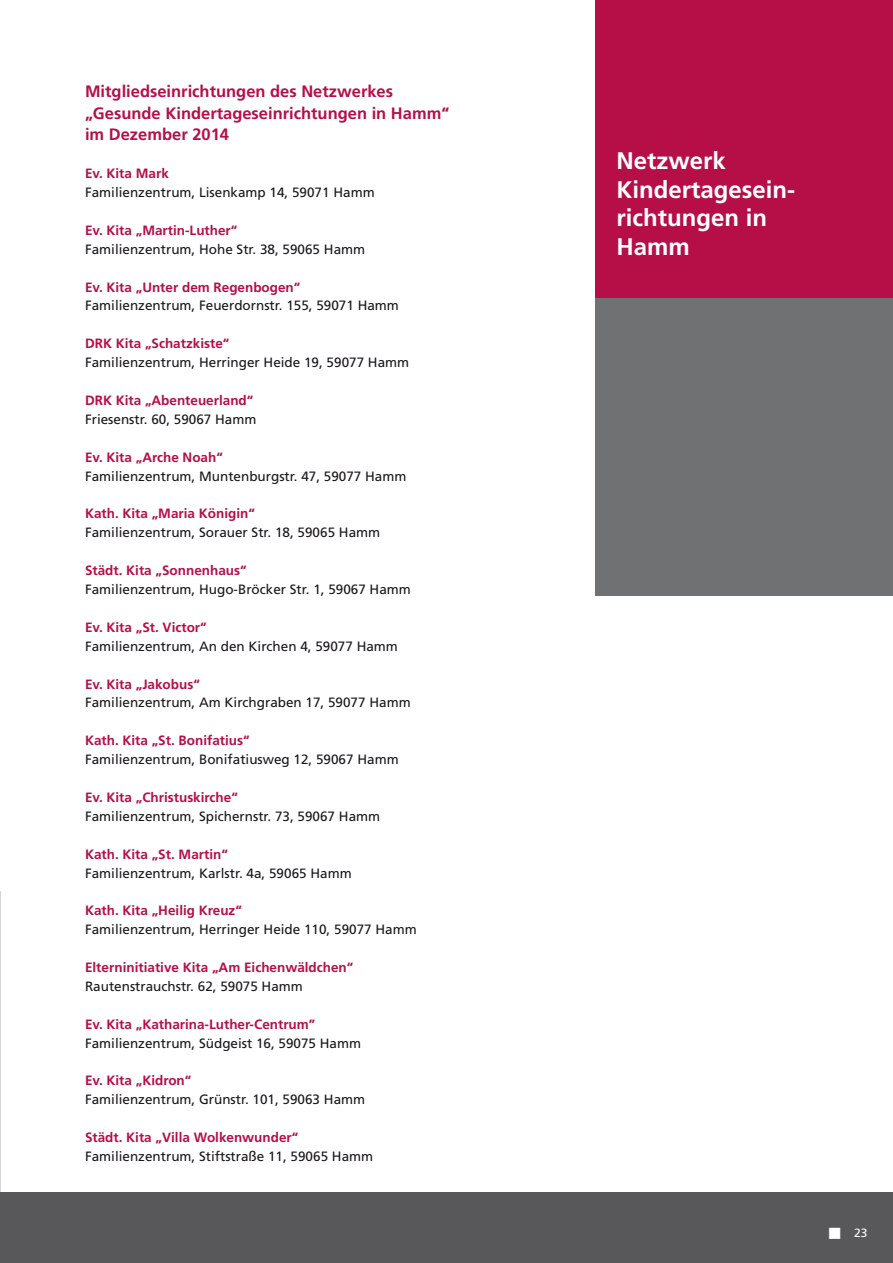
<style>
.page{position:relative;width:893px;height:1263px;background:#fff}
.page>*{position:absolute;margin:0;border:0;box-sizing:border-box;transform-origin:0 0}
.t1{font:700 24px/28.8px "Frutiger";color:#fff}
.t2{font:700 16.5px/21.5px "Frutiger";color:#b60f47}
.t3{font:13.5px "Frutiger";color:#1a171c}
.t4{font:700 13.5px "Frutiger";color:#b60f47}
.t5{font:12px "Frutiger";color:#fff}
</style>
<div class="page">
<svg style="left:0;top:891px;width:1px;height:52px"></svg>
<div style="left:0;top:1193px;width:893px;height:70px;background:#58585a"></div>
<div style="left:595px;top:298px;width:298px;height:297px;background:#707173"></div>
<div style="left:595px;top:0;width:298px;height:298px;background:#b60f47"></div>
<p class="t2" style="left:85px;top:81px;width:366px">Mitgliedseinrichtungen des Netzwerkes „Gesunde Kindertageseinrichtungen in Hamm“ im Dezember 2014</p>
<p class="t4" style="left:85px;top:165px;width:85px">Ev. Kita Mark</p>
<p class="t3" style="left:85px;top:184px;width:291px">Familienzentrum, Lisenkamp 14, 59071 Hamm</p>
<p class="t4" style="left:85px;top:222px;width:154px">Ev. Kita „Martin-Luther“</p>
<p class="t3" style="left:85px;top:241px;width:282px">Familienzentrum, Hohe Str. 38, 59065 Hamm</p>
<p class="t4" style="left:85px;top:279px;width:217px">Ev. Kita „Unter dem Regenbogen“</p>
<p class="t3" style="left:85px;top:298px;width:315px">Familienzentrum, Feuerdornstr. 155, 59071 Hamm</p>
<p class="t4" style="left:85px;top:336px;width:146px">DRK Kita „Schatzkiste“</p>
<p class="t3" style="left:85px;top:354px;width:326px">Familienzentrum, Herringer Heide 19, 59077 Hamm</p>
<p class="t4" style="left:85px;top:392px;width:170px">DRK Kita „Abenteuerland“</p>
<p class="t3" style="left:85px;top:411px;width:173px">Friesenstr. 60, 59067 Hamm</p>
<p class="t4" style="left:85px;top:449px;width:139px">Ev. Kita „Arche Noah“</p>
<p class="t3" style="left:85px;top:468px;width:323px">Familienzentrum, Muntenburgstr. 47, 59077 Hamm</p>
<p class="t4" style="left:85px;top:506px;width:171px">Kath. Kita „Maria Königin“</p>
<p class="t3" style="left:85px;top:525px;width:297px">Familienzentrum, Sorauer Str. 18, 59065 Hamm</p>
<p class="t4" style="left:85px;top:562px;width:163px">Städt. Kita „Sonnenhaus“</p>
<p class="t3" style="left:85px;top:581px;width:327px">Familienzentrum, Hugo-Bröcker Str. 1, 59067 Hamm</p>
<p class="t4" style="left:85px;top:619px;width:123px">Ev. Kita „St. Victor“</p>
<p class="t3" style="left:85px;top:638px;width:314px">Familienzentrum, An den Kirchen 4, 59077 Hamm</p>
<p class="t4" style="left:85px;top:676px;width:116px">Ev. Kita „Jakobus“</p>
<p class="t3" style="left:85px;top:695px;width:327px">Familienzentrum, Am Kirchgraben 17, 59077 Hamm</p>
<p class="t4" style="left:85px;top:732px;width:166px">Kath. Kita „St. Bonifatius“</p>
<p class="t3" style="left:85px;top:751px;width:315px">Familienzentrum, Bonifatiusweg 12, 59067 Hamm</p>
<p class="t4" style="left:85px;top:789px;width:154px">Ev. Kita „Christuskirche“</p>
<p class="t3" style="left:85px;top:808px;width:297px">Familienzentrum, Spichernstr. 73, 59067 Hamm</p>
<p class="t4" style="left:85px;top:846px;width:144px">Kath. Kita „St. Martin“</p>
<p class="t3" style="left:85px;top:865px;width:268px">Familienzentrum, Karlstr. 4a, 59065 Hamm</p>
<p class="t4" style="left:85px;top:903px;width:158px">Kath. Kita „Heilig Kreuz“</p>
<p class="t3" style="left:85px;top:921px;width:333px">Familienzentrum, Herringer Heide 110, 59077 Hamm</p>
<p class="t4" style="left:85px;top:959px;width:270px">Elterninitiative Kita „Am Eichenwäldchen“</p>
<p class="t3" style="left:85px;top:978px;width:219px">Rautenstrauchstr. 62, 59075 Hamm</p>
<p class="t4" style="left:85px;top:1016px;width:232px">Ev. Kita „Katharina-Luther-Centrum”</p>
<p class="t3" style="left:85px;top:1035px;width:278px">Familienzentrum, Südgeist 16, 59075 Hamm</p>
<p class="t4" style="left:85px;top:1073px;width:108px">Ev. Kita „Kidron“</p>
<p class="t3" style="left:85px;top:1092px;width:282px">Familienzentrum, Grünstr. 101, 59063 Hamm</p>
<p class="t4" style="left:85px;top:1129px;width:215px">Städt. Kita „Villa Wolkenwunder“</p>
<p class="t3" style="left:85px;top:1148px;width:290px">Familienzentrum, Stiftstraße 11, 59065 Hamm</p>
<h1 class="t1" style="left:617px;top:146px;width:180px">Netzwerk<br>Kindertagesein&shy;richtungen in<br>Hamm</h1>
<p class="t5" style="left:829px;top:1226px;width:40px">■ 23</p>
</div>
